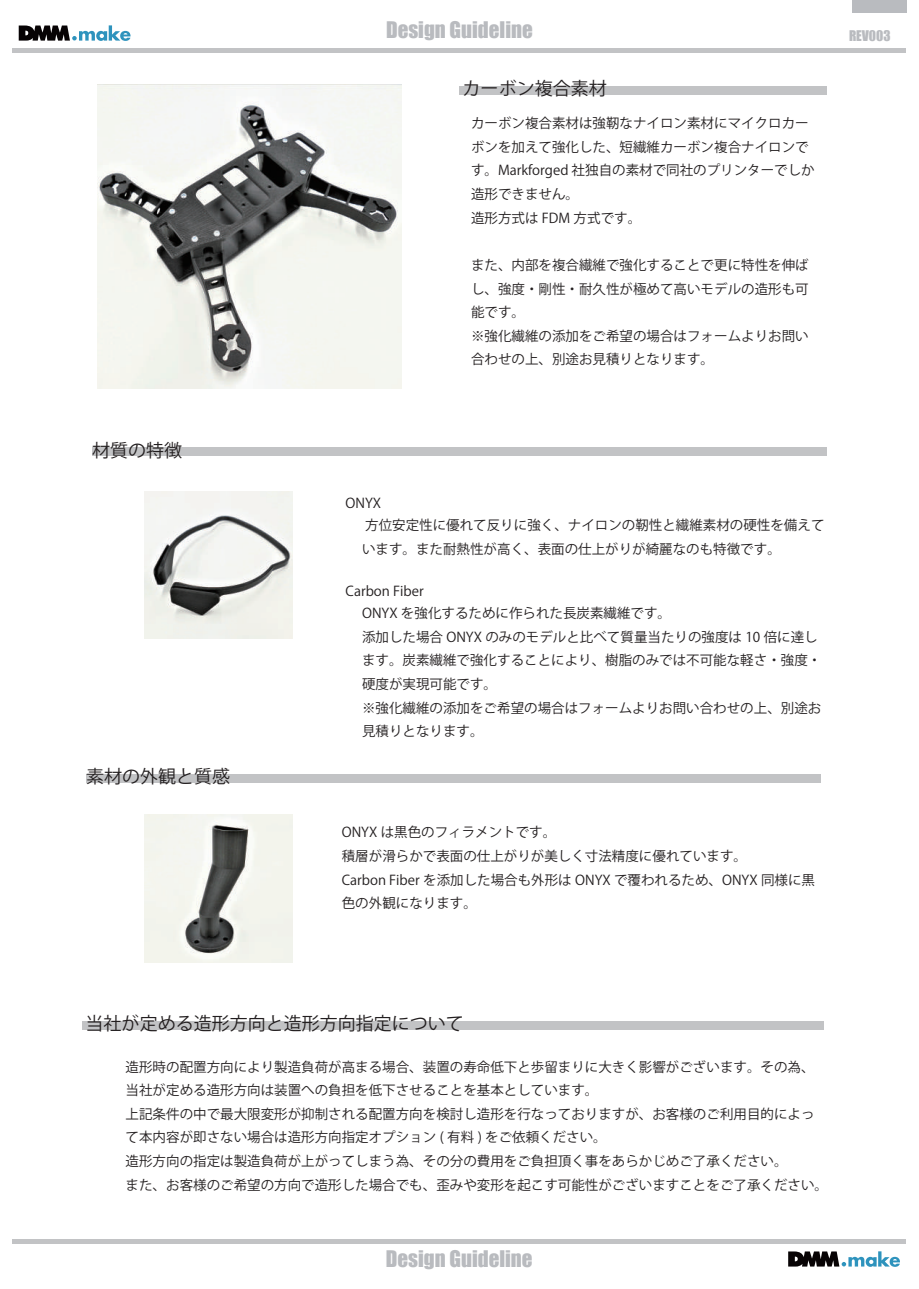
<style>
.page{position:relative;width:919px;height:1289px;background:#fff}
.page>*{position:absolute;margin:0;border:0;box-sizing:border-box;transform-origin:0 0}
.t1{font:21px "Impact";color:#b9bbbf}
.t2{font:18px "Koz Go Pr 6 N";color:#231f20}
.t3{font:13.5px/23.7px "Koz Go Pr 6 N";color:#231f20}
.t4{font:13.5px "Impact";color:#b9bbbf}
</style>
<div class="page">
<svg style="left:19px;top:25px;width:111px;height:16px"></svg>
<div style="left:13px;top:48px;width:893px;height:5px;background:#c2c3c5"></div>
<svg style="left:788px;top:1251px;width:111px;height:15px"></svg>
<hr style="left:13px;top:1239px;width:892px;height:4px;background:#c2c3c5">
<div style="left:851px;top:0;width:55px;height:13px;background:#b9bbbf"></div>
<div style="left:459px;top:86px;width:367px;height:8px;background:#c2c3c5"></div>
<div style="left:92px;top:447px;width:734px;height:9px;background:#c2c3c5"></div>
<div style="left:86px;top:774px;width:734px;height:8px;background:#c2c3c5"></div>
<img style="left:98px;top:85px;width:304px;height:303px">
<img style="left:144px;top:491px;width:148px;height:148px">
<img style="left:144px;top:814px;width:148px;height:148px">
<div style="left:82px;top:1020px;width:741px;height:9px;background:#c2c3c5"></div>
<h1 class="t1" style="left:386px;top:14px;width:148px">Design Guideline</h1>
<p class="t4" style="left:849px;top:25px;width:43px">REV003</p>
<h2 class="t2" style="left:462px;top:78px;width:145px">カーボン複合素材</h2>
<h2 class="t2" style="left:92px;top:440px;width:91px">材質の特徴</h2>
<h2 class="t2" style="left:86px;top:766px;width:146px">素材の外観と質感</h2>
<p class="t3" style="left:345px;top:491px;width:37px">ONYX</p>
<p class="t3" style="left:471px;top:112px;width:345px">カーボン複合素材は強靭なナイロン素材にマイクロカーボンを加えて強化した、短繊維カーボン複合ナイロンです。Markforged 社独自の素材で同社のプリンターでしか造形できません。<br>造形方式は FDM 方式です。</p>
<p class="t3" style="left:471px;top:253px;width:339px">また、内部を複合繊維で強化することで更に特性を伸ばし、強度・剛性・耐久性が極めて高いモデルの造形も可能です。<br>※強化繊維の添加をご希望の場合はフォームよりお問い合わせの上、別途お見積りとなります。</p>
<p class="t3" style="left:362px;top:514px;width:464px">方位安定性に優れて反りに強く、ナイロンの靭性と繊維素材の硬性を備えています。また耐熱性が高く、表面の仕上がりが綺麗なのも特徴です。</p>
<p class="t3" style="left:345px;top:579px;width:79px">Carbon Fiber</p>
<p class="t3" style="left:362px;top:601px;width:460px">ONYX を強化するために作られた長炭素繊維です。<br>添加した場合 ONYX のみのモデルと比べて質量当たりの強度は 10 倍に達します。炭素繊維で強化することにより、樹脂のみでは不可能な軽さ・強度・硬度が実現可能です。<br>※強化繊維の添加をご希望の場合はフォームよりお問い合わせの上、別途お見積りとなります。</p>
<p class="t3" style="left:342px;top:820px;width:474px">ONYX は黒色のフィラメントです。<br>積層が滑らかで表面の仕上がりが美しく寸法精度に優れています。<br>Carbon Fiber を添加した場合も外形は ONYX で覆われるため、ONYX 同様に黒色の外観になります。</p>
<h2 class="t2" style="left:86px;top:1013px;width:379px">当社が定める造形方向と造形方向指定について</h2>
<p class="t3" style="left:126px;top:1054px;width:703px">造形時の配置方向により製造負荷が高まる場合、装置の寿命低下と歩留まりに大きく影響がございます。その為、当社が定める造形方向は装置への負担を低下させることを基本としています。<br>上記条件の中で最大限変形が抑制される配置方向を検討し造形を行なっておりますが、お客様のご利用目的によって本内容が即さない場合は造形方向指定オプション ( 有料 ) をご依頼ください。<br>造形方向の指定は製造負荷が上がってしまう為、その分の費用をご負担頂く事をあらかじめご了承ください。<br>また、お客様のご希望の方向で造形した場合でも、歪みや変形を起こす可能性がございますことをご了承ください。</p>
<h1 class="t1" style="left:386px;top:1242px;width:148px">Design Guideline</h1>
</div>
